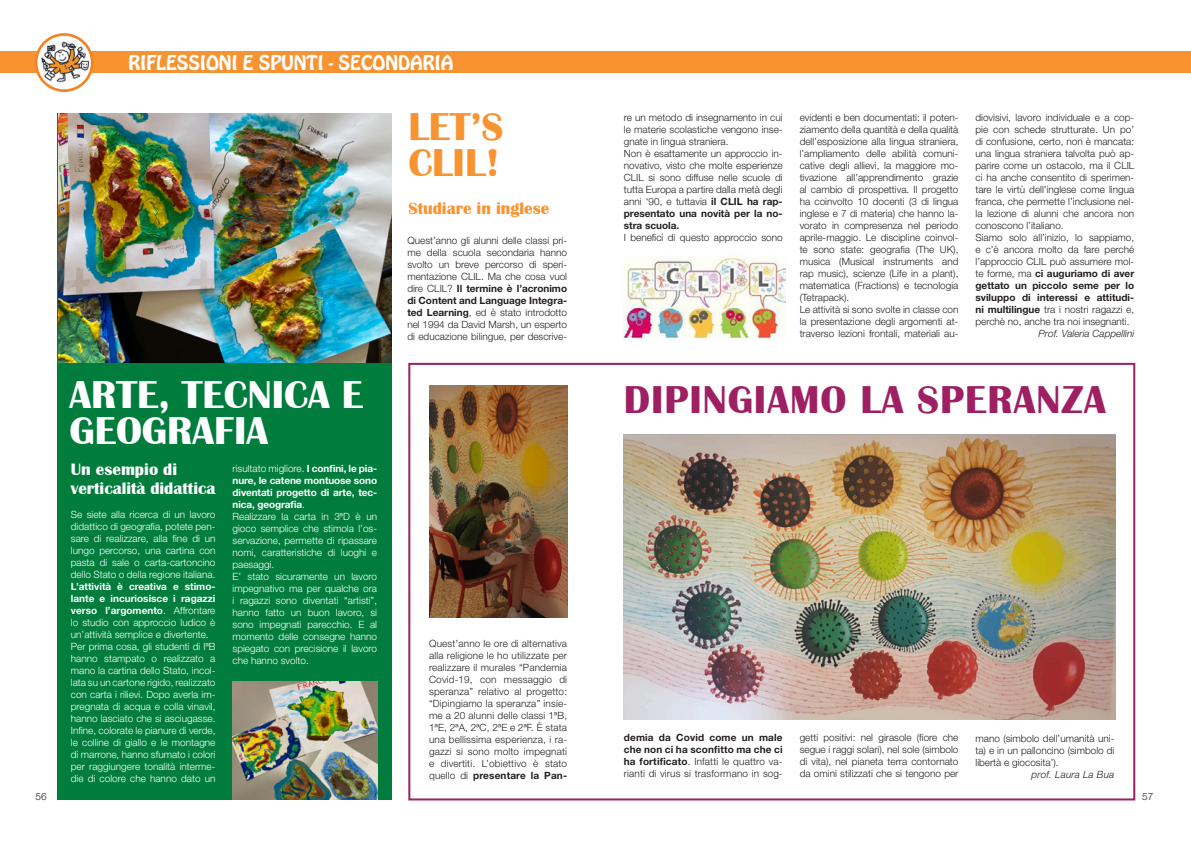
<style>
.page{position:relative;width:1191px;height:842px;background:#fff}
.page>*{position:absolute;margin:0;border:0;box-sizing:border-box;transform-origin:0 0}
.titoli{font:700 40px/36px "Britannic";color:#fff}
.titoli-2{font:700 40px "Britannic";letter-spacing:.025em;color:#9e1f62}
.titoli-3{font:700 40px/36px "Britannic";color:#f79330}
.spumoni{font:18px "Hobo Std";color:#fff}
.sottotitolo{font:700 17px/19px "Britannic";color:#fff}
.sottotitolo-2{font:700 17px "Britannic";color:#f79330}
.articoli{font:300 10px/12px "Helvetica Neue LT Std";color:#231f20;text-align:justify}
.articoli-2{font:300 10px/12px "Helvetica Neue LT Std";color:#fff;text-align:justify}
.articoli-3{font:700 10px/12px "Helvetica Neue LT Std";letter-spacing:.015em;color:#231f20;text-align:justify}
.articoli-4{font:700 10px/12px "Helvetica Neue LT Std";letter-spacing:-.01em;color:#fff;text-align:justify}
.firma{font:italic 300 10px "Helvetica Neue LT Std";color:#231f20}
.s1{font-weight:700}
.s2{font-weight:300}
</style>
<div class="page">
<div style="left:57px;top:113px;width:334px;height:686px;background:#007d3c"></div>
<div style="left:0;top:51px;width:1191px;height:22px;background:#f79330"></div>
<svg style="left:36px;top:34px;width:56px;height:57px"></svg>
<img style="left:41px;top:41px;width:50px;height:42px">
<div style="left:35px;top:33px;width:59px;height:59px;border:3px solid #f58220;border-radius:50%"></div>
<img style="left:232px;top:682px;width:145px;height:117px">
<img style="left:58px;top:113px;width:333px;height:249px">
<img style="left:624px;top:256px;width:161px;height:86px">
<div style="left:408px;top:363px;width:727px;height:437px;border:2px solid #9e1f62"></div>
<img style="left:624px;top:434px;width:491px;height:285px">
<img style="left:429px;top:385px;width:138px;height:233px">
<p class="spumoni" style="left:129px;top:50px;width:326px">RIFLESSIONI E SPUNTI - SECONDARIA</p>
<p class="titoli-3" style="left:408px;top:110px;width:96px">LET’S<br>CLIL!</p>
<p class="sottotitolo-2" style="left:408px;top:199px;width:143px">Studiare in inglese</p>
<p class="titoli" style="left:69px;top:377px;width:295px">ARTE, TECNICA E<br>GEOGRAFIA</p>
<p class="sottotitolo" style="left:71px;top:460px;width:146px">Un esempio di verticalità didattica</p>
<p class="articoli-2" style="left:71px;top:508px;width:146px">Se siete alla ricerca di un lavoro didattico di geografia, potete pen&shy;sare di realizzare, alla fine di un lungo percorso, una cartina con pasta di sale o carta-cartoncino dello Stato o della regione italiana.</p>
<p class="articoli-2" style="left:71px;top:580px;width:146px"><span class="s1">L’attività è creativa e stimo&shy;lante e incuriosisce i ragazzi verso l’argomento</span>. Affrontare lo studio con approccio ludico è un’attività semplice e divertente.</p>
<p class="articoli-2" style="left:71px;top:640px;width:146px">Per prima cosa, gli studenti di IªB hanno stampato o realizzato a mano la cartina dello Stato, incol&shy;lata su un cartone rigido, realizzato con carta i rilievi. Dopo averla im&shy;pregnata di acqua e colla vinavil, hanno lasciato che si asciugasse.<br>Infine, colorate le pianure di verde, le colline di giallo e le montagne di marrone, hanno sfumato i colori per raggiungere tonalità interme&shy;die di colore che hanno dato un</p>
<p class="articoli-4" style="left:232px;top:462px;width:146px"><span class="s2">risultato migliore.</span> I confini, le pia&shy;nure, le catene montuose sono diventati progetto di arte, tec&shy;nica, geografia<span class="s2">.</span></p>
<p class="articoli-2" style="left:232px;top:510px;width:146px">Realizzare la carta in 3ªD è un gioco semplice che stimola l’os&shy;servazione, permette di ripassare nomi, caratteristiche di luoghi e paesaggi.</p>
<p class="articoli-2" style="left:232px;top:570px;width:146px">E’ stato sicuramente un lavoro impegnativo ma per qualche ora i ragazzi sono diventati “artisti”, hanno fatto un buon lavoro, si sono impegnati parecchio. E al momento delle consegne hanno spiegato con precisione il lavoro che hanno svolto.</p>
<p class="articoli" style="left:407px;top:234px;width:161px">Quest’anno gli alunni delle classi pri&shy;me della scuola secondaria hanno svolto un breve percorso di speri&shy;mentazione CLIL. Ma che cosa vuol dire CLIL? <span class="s1">Il termine è l’acronimo di Content and Language Integra&shy;ted Learning</span>, ed è stato introdotto nel 1994 da David Marsh, un esperto di educazione bilingue, per descrive-</p>
<p class="articoli" style="left:429px;top:637px;width:139px">Quest’anno le ore di alternativa alla religione le ho utilizzate per realizzare il murales “Pandemia Covid-19, con messaggio di speranza” relativo al progetto: “Dipingiamo la speranza” insie&shy;me a 20 alunni delle classi 1ªB, 1ªE, 2ªA, 2ªC, 2ªE e 2ªF. È stata una bellissima esperienza, i ra&shy;gazzi si sono molto impegnati e divertiti. L’obiettivo è stato quello di <span class="s1">presentare la Pan-</span></p>
<p class="articoli" style="left:624px;top:111px;width:160px">re un metodo di insegnamento in cui le materie scolastiche vengono inse&shy;gnate in lingua straniera.</p>
<p class="articoli" style="left:624px;top:147px;width:160px">Non è esattamente un approccio in&shy;novativo, visto che molte esperienze CLIL si sono diffuse nelle scuole di tutta Europa a partire dalla metà degli anni ‘90, e tuttavia <span class="s1">il CLIL ha rap&shy;presentato una novità per la no&shy;stra scuola.</span></p>
<p class="articoli" style="left:624px;top:231px;width:160px">I benefici di questo approccio sono</p>
<p class="articoli" style="left:799px;top:111px;width:160px">evidenti e ben documentati: il poten&shy;ziamento della quantità e della qualità dell’esposizione alla lingua straniera, l’ampliamento delle abilità comuni&shy;cative degli allievi, la maggiore mo&shy;tivazione all’apprendimento grazie al cambio di prospettiva. Il progetto ha coinvolto 10 docenti (3 di lingua inglese e 7 di materia) che hanno la&shy;vorato in compresenza nel periodo aprile-maggio. Le discipline coinvol&shy;te sono state: geografia (The UK), musica (Musical instruments and rap music), scienze (Life in a plant), matematica (Fractions) e tecnologia (Tetrapack).</p>
<p class="articoli" style="left:799px;top:303px;width:160px">Le attività si sono svolte in classe con la presentazione degli argomenti at&shy;traverso lezioni frontali, materiali au-</p>
<p class="articoli" style="left:975px;top:111px;width:160px">diovisivi, lavoro individuale e a cop&shy;pie con schede strutturate. Un po’ di confusione, certo, non è mancata: una lingua straniera talvolta può ap&shy;parire come un ostacolo, ma il CLIL ci ha anche consentito di sperimen&shy;tare le virtù dell’inglese come lingua franca, che permette l’inclusione nel&shy;la lezione di alunni che ancora non conoscono l’italiano.</p>
<p class="articoli" style="left:975px;top:231px;width:160px">Siamo solo all’inizio, lo sappiamo, e c’è ancora molto da fare perché l’approccio CLIL può assumere mol&shy;te forme, ma <span class="s1">ci auguriamo di aver gettato un piccolo seme per lo sviluppo di interessi e attitudi&shy;ni multilingue</span> tra i nostri ragazzi e, perchè no, anche tra noi insegnanti.</p>
<p class="firma" style="left:1038px;top:327px;width:97px">Prof. Valeria Cappellini</p>
<p class="titoli-2" style="left:624px;top:377px;width:483px">DIPINGIAMO LA SPERANZA</p>
<p class="articoli-3" style="left:624px;top:732px;width:160px">demia da Covid come un male che non ci ha sconfitto ma che ci ha fortificato<span class="s2">. Infatti le quattro va&shy;rianti di virus si trasformano in sog-</span></p>
<p class="articoli" style="left:799px;top:732px;width:160px">getti positivi: nel girasole (fiore che segue i raggi solari), nel sole (simbolo di vita), nel pianeta terra contornato da omini stilizzati che si tengono per</p>
<p class="articoli" style="left:975px;top:732px;width:140px">mano (simbolo dell’umanità uni&shy;ta) e in un palloncino (simbolo di libertà e giocosita’).</p>
<p class="firma" style="left:1031px;top:769px;width:84px">prof. Laura La Bua</p>
<p class="articoli" style="left:35px;top:790px;width:13px">56</p>
<p class="articoli" style="left:1142px;top:790px;width:13px">57</p>
</div>
